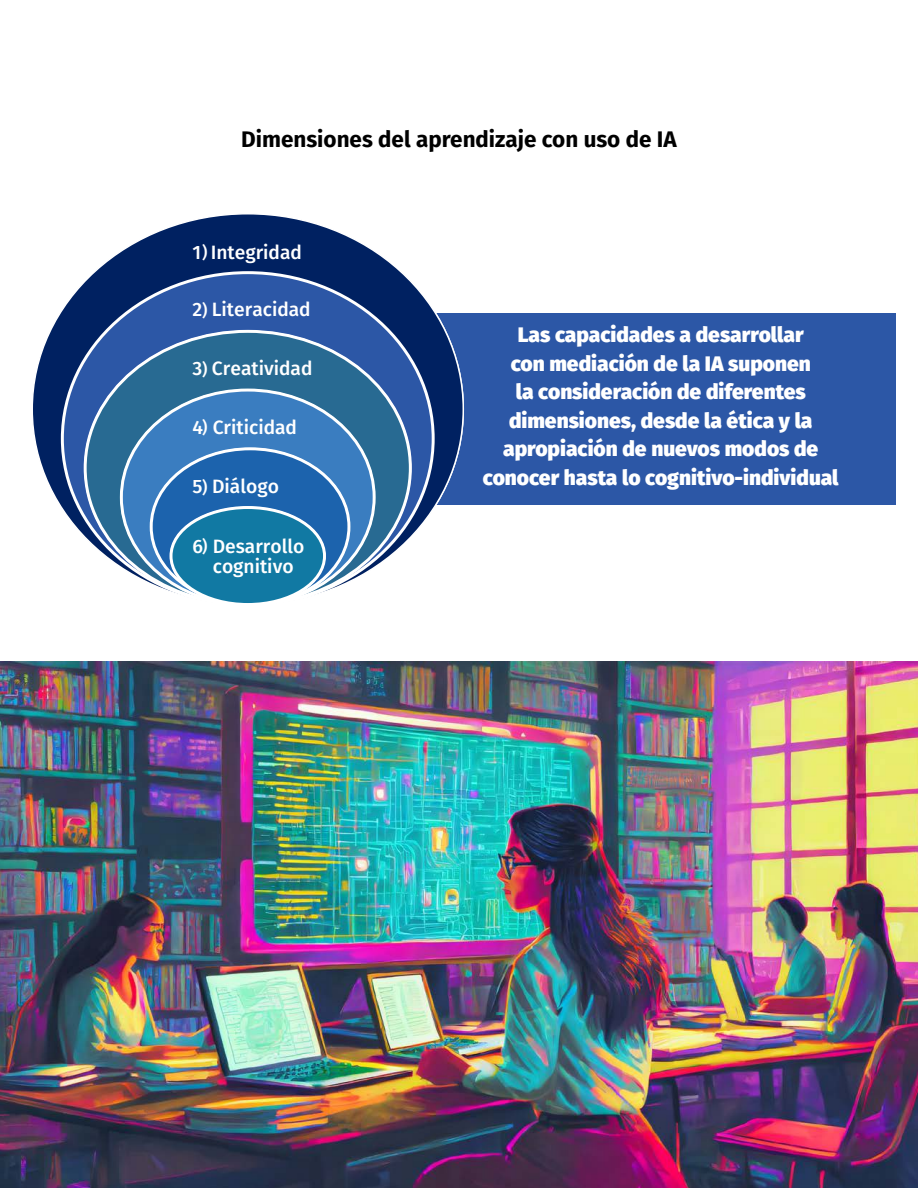
<style>
.page{position:relative;width:918px;height:1188px;background:#fff}
.page>*{position:absolute;margin:0;border:0;box-sizing:border-box;transform-origin:0 0}
.sub_bold_centro{font:700 22.5px "Fira Sans";color:#000}
.Balazo-AI_-_Blanco{font:800 21px/28.5px "Fira Sans";color:#fff;text-align:center}
.t1{font:500 19.35px/19.8px "Fira Sans";color:#fff;text-align:center}
.Balazo-AI_-_Blanco-2{font:500 16.5px "Fira Sans";color:#fff}
</style>
<div class="page">
<div style="left:262px;top:314px;width:634px;height:192px;background:#2c57a6"></div>
<div style="left:32px;top:214px;width:431px;height:391px;background:#002161;border-radius:50%"></div>
<div style="left:62px;top:272px;width:371px;height:333px;background:#2c57a6;border-radius:50%"></div>
<div style="left:85px;top:331px;width:325px;height:274px;background:#286a92;border-radius:50%"></div>
<div style="left:121px;top:390px;width:253px;height:215px;background:#3a7dc0;border-radius:50%"></div>
<div style="left:151px;top:449px;width:198px;height:156px;background:#1c63ad;border-radius:50%"></div>
<div style="left:171px;top:508px;width:154px;height:97px;background:#1179a3;border-radius:50%"></div>
<div style="left:170px;top:506px;width:156px;height:100px;border:3px solid #fff;border-radius:50%"></div>
<img style="left:0;top:661px;width:918px;height:527px">
<p class="sub_bold_centro" style="left:241px;top:120px;width:437px">Dimensiones del aprendizaje con uso de IA</p>
<p class="t1" style="left:192px;top:241px;width:111px">1 Integridad</p>
<p class="t1" style="left:192px;top:299px;width:120px">2 Literacidad</p>
<p class="Balazo-AI_-_Blanco-2" style="left:202px;top:239px;width:7px">)</p>
<p class="Balazo-AI_-_Blanco-2" style="left:202px;top:297px;width:7px">)</p>
<p class="t1" style="left:192px;top:357px;width:122px">3 Creatividad</p>
<p class="Balazo-AI_-_Blanco-2" style="left:202px;top:356px;width:7px">)</p>
<p class="t1" style="left:192px;top:417px;width:106px">4 Criticidad</p>
<p class="Balazo-AI_-_Blanco-2" style="left:202px;top:415px;width:7px">)</p>
<p class="t1" style="left:192px;top:476px;width:88px">5 Diálogo</p>
<p class="Balazo-AI_-_Blanco-2" style="left:202px;top:475px;width:7px">)</p>
<p class="Balazo-AI_-_Blanco-2" style="left:202px;top:533px;width:7px">)</p>
<p class="t1" style="left:192px;top:535px;width:114px">6 Desarrollo cognitivo</p>
<p class="Balazo-AI_-_Blanco" style="left:483px;top:318px;width:357px">Las capacidades a desarrollar<br>con mediación de la IA suponen<br>la consideración de diferentes dimensiones, desde la ética y la apropiación de nuevos modos de conocer hasta lo cognitivo-individual</p>
</div>
